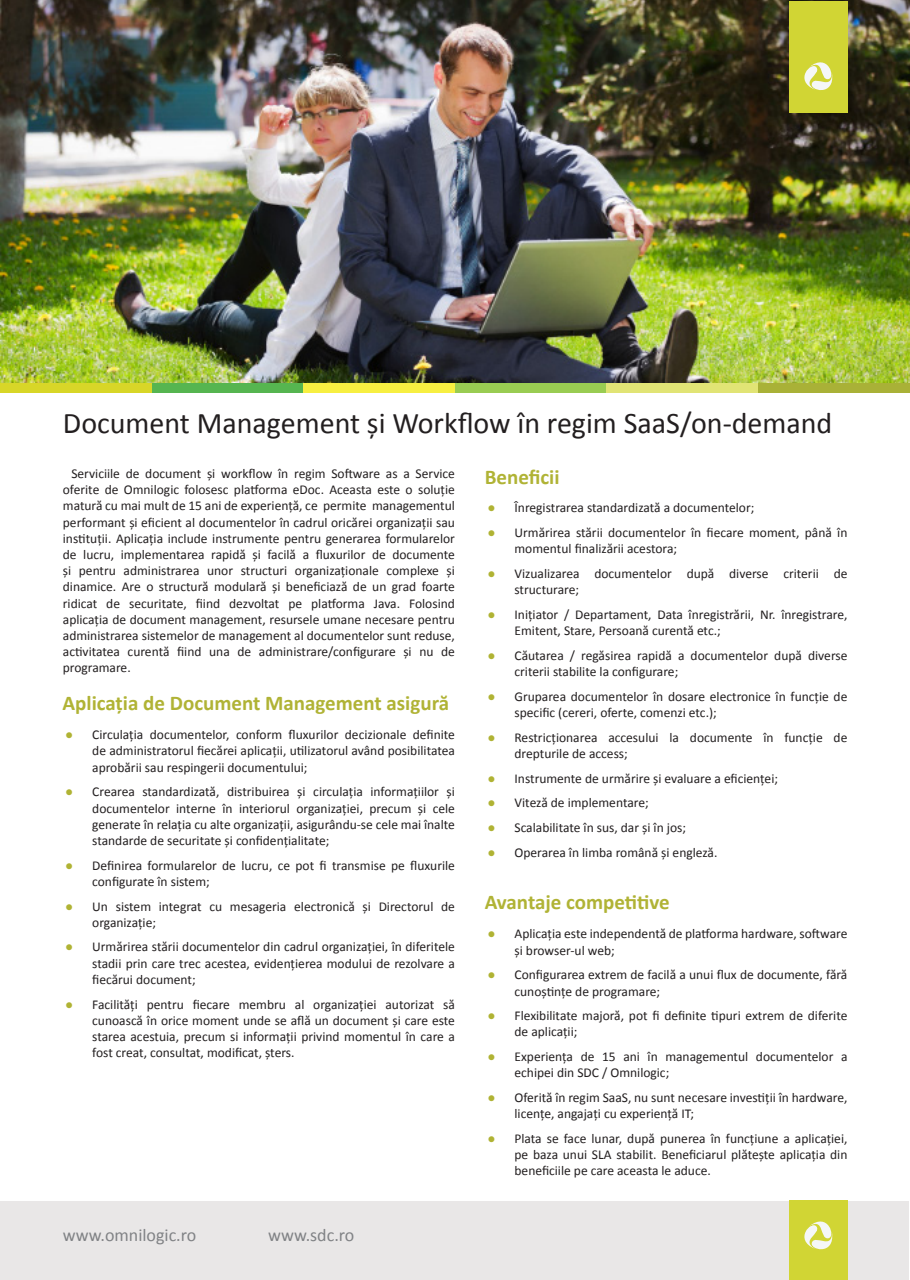
<style>
.page{position:relative;width:910px;height:1280px;background:#fff}
.page>*{position:absolute;margin:0;border:0;box-sizing:border-box;transform-origin:0 0}
.t1{font:30px "Calibri";color:#231f20}
.t2{font:700 21px "Calibri";color:#b0b335}
.t3{font:18px "Calibri";color:#808285}
.Paragraph_Style_1{font:13.5px/16.2px "Calibri";color:#231f20}
.s1{font-weight:700;color:#b0b334}
</style>
<div class="page">
<img style="left:0;top:0;width:910px;height:383px">
<div style="left:0;top:1201px;width:909px;height:78px;background:#e7e5e5"></div>
<div style="left:0;top:383px;width:152px;height:9px;background:#d8d628"></div>
<div style="left:152px;top:383px;width:151px;height:9px;background:#56b550"></div>
<div style="left:303px;top:383px;width:152px;height:9px;background:#f7ef41"></div>
<div style="left:455px;top:383px;width:151px;height:9px;background:#99cc52"></div>
<div style="left:606px;top:383px;width:153px;height:9px;background:#e1e475"></div>
<div style="left:759px;top:383px;width:151px;height:9px;background:#a9b137"></div>
<div style="left:789px;top:1px;width:58px;height:112px;background:#d1d534"></div>
<div style="left:789px;top:1200px;width:58px;height:80px;background:#d1d534"></div>
<svg style="left:804px;top:62px;width:29px;height:29px"></svg>
<svg style="left:804px;top:1221px;width:29px;height:29px"></svg>
<p class="t1" style="left:63px;top:404px;width:771px">Document Management și Workflow în regim SaaS/on-demand</p>
<p class="Paragraph_Style_1" style="left:63px;top:465px;width:394px;text-align:justify;text-indent:9px">Serviciile de document și workflow în regim Software as a Service oferite de Omnilogic folosesc platforma eDoc. Aceasta este o soluție matură cu mai mult de 15 ani de experiență, ce permite managementul performant și eficient al documentelor în cadrul oricărei organizații sau instituții. Aplicația include instrumente pentru generarea formularelor de lucru, implementarea rapidă și facilă a fluxurilor de documente și pentru administrarea unor structuri organizaționale complexe și dinamice. Are o structură modulară și beneficiază de un grad foarte ridicat de securitate, fiind dezvoltat pe platforma Java. Folosind aplicația de document management, resursele umane necesare pentru administrarea sistemelor de management al documentelor sunt reduse, activitatea curentă fiind una de administrare/configurare și nu de programare.</p>
<p class="t2" style="left:63px;top:690px;width:388px">Aplicația de Document Management asigură</p>
<p class="Paragraph_Style_1" style="left:92px;top:727px;width:364px;text-align:justify;text-indent:-27px"><span class="s1">●</span> Circulația documentelor, conform fluxurilor decizionale definite de administratorul fiecărei aplicații, utilizatorul având posibilitatea aprobării sau respingerii documentului;</p>
<p class="Paragraph_Style_1" style="left:92px;top:784px;width:364px;text-align:justify;text-indent:-27px"><span class="s1">●</span> Crearea standardizată, distribuirea și circulația informațiilor și documentelor interne în interiorul organizației, precum și cele generate în relația cu alte organizații, asigurându-se cele mai înalte standarde de securitate și confidențialitate;</p>
<p class="Paragraph_Style_1" style="left:92px;top:857px;width:364px;text-indent:-27px"><span class="s1">●</span> Definirea formularelor de lucru, ce pot fi transmise pe fluxurile configurate în sistem;</p>
<p class="Paragraph_Style_1" style="left:92px;top:898px;width:364px;text-indent:-27px"><span class="s1">●</span> Un sistem integrat cu mesageria electronică și Directorul de organizație;</p>
<p class="Paragraph_Style_1" style="left:92px;top:939px;width:364px;text-align:justify;text-indent:-27px"><span class="s1">●</span> Urmărirea stării documentelor din cadrul organizației, în diferitele stadii prin care trec acestea, evidențierea modului de rezolvare a fiecărui document;</p>
<p class="Paragraph_Style_1" style="left:92px;top:996px;width:364px;text-align:justify;text-indent:-27px"><span class="s1">●</span> Facilități pentru fiecare membru al organizației autorizat să cunoască în orice moment unde se află un document și care este starea acestuia, precum si informații privind momentul în care a fost creat, consultat, modificat, șters.</p>
<p class="t2" style="left:485px;top:463px;width:76px">Beneficii</p>
<p class="Paragraph_Style_1" style="left:487px;top:500px;width:268px"><span class="s1">●</span> Înregistrarea standardizată a documentelor;</p>
<p class="Paragraph_Style_1" style="left:514px;top:525px;width:334px;text-indent:-27px"><span class="s1">●</span> Urmărirea stării documentelor în fiecare moment, până în momentul finalizării acestora;</p>
<p class="Paragraph_Style_1" style="left:514px;top:565px;width:334px;text-indent:-27px"><span class="s1">●</span> Vizualizarea documentelor după diverse criterii de structurare;</p>
<p class="Paragraph_Style_1" style="left:514px;top:606px;width:334px;text-indent:-27px"><span class="s1">●</span> Inițiator / Departament, Data înregistrării, Nr. înregistrare,<br>Emitent, Stare, Persoană curentă etc.;</p>
<p class="Paragraph_Style_1" style="left:514px;top:647px;width:334px;text-indent:-27px"><span class="s1">●</span> Căutarea / regăsirea rapidă a documentelor după diverse criterii stabilite la configurare;</p>
<p class="Paragraph_Style_1" style="left:514px;top:688px;width:334px;text-indent:-27px"><span class="s1">●</span> Gruparea documentelor în dosare electronice în funcție de specific (cereri, oferte, comenzi etc.);</p>
<p class="Paragraph_Style_1" style="left:514px;top:729px;width:334px;text-indent:-27px"><span class="s1">●</span> Restricționarea accesului la documente în funcție de drepturile de access;</p>
<p class="Paragraph_Style_1" style="left:487px;top:770px;width:292px"><span class="s1">●</span> Instrumente de urmărire și evaluare a eficienței;</p>
<p class="Paragraph_Style_1" style="left:487px;top:795px;width:163px"><span class="s1">●</span> Viteză de implementare;</p>
<p class="Paragraph_Style_1" style="left:487px;top:819px;width:200px"><span class="s1">●</span> Scalabilitate în sus, dar și în jos;</p>
<p class="Paragraph_Style_1" style="left:487px;top:844px;width:231px"><span class="s1">●</span> Operarea în limba română și engleză.</p>
<p class="t2" style="left:485px;top:889px;width:187px">Avantaje competitive</p>
<p class="Paragraph_Style_1" style="left:514px;top:926px;width:334px;text-indent:-27px"><span class="s1">●</span> Aplicația este independentă de platforma hardware, software și browser-ul web;</p>
<p class="Paragraph_Style_1" style="left:514px;top:967px;width:334px;text-indent:-27px"><span class="s1">●</span> Configurarea extrem de facilă a unui flux de documente, fără cunoștințe de programare;</p>
<p class="Paragraph_Style_1" style="left:514px;top:1008px;width:334px;text-indent:-27px"><span class="s1">●</span> Flexibilitate majoră, pot fi definite tipuri extrem de diferite de aplicații;</p>
<p class="Paragraph_Style_1" style="left:514px;top:1048px;width:334px;text-indent:-27px"><span class="s1">●</span> Experiența de 15 ani în managementul documentelor a echipei din SDC / Omnilogic;</p>
<p class="Paragraph_Style_1" style="left:514px;top:1089px;width:334px;text-indent:-27px"><span class="s1">●</span> Oferită în regim SaaS, nu sunt necesare investiții în hardware, licențe, angajați cu experiență IT;</p>
<p class="Paragraph_Style_1" style="left:514px;top:1130px;width:334px;text-align:justify;text-indent:-27px"><span class="s1">●</span> Plata se face lunar, după punerea în funcțiune a aplicației, pe baza unui SLA stabilit. Beneficiarul plătește aplicația din beneficiile pe care aceasta le aduce.</p>
<p class="t3" style="left:63px;top:1223px;width:135px">www.omnilogic.ro</p>
<p class="t3" style="left:268px;top:1223px;width:88px">www.sdc.ro</p>
</div>
